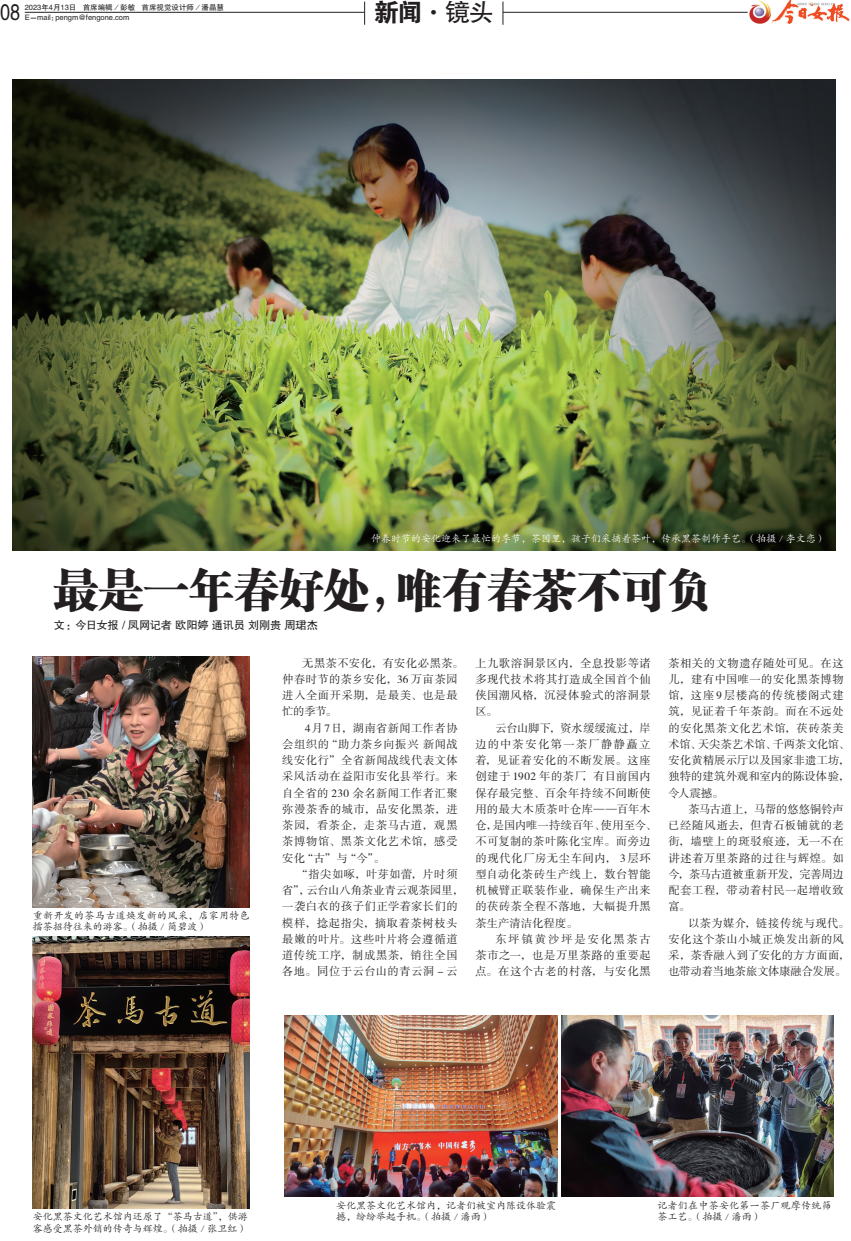
<style>
.page{position:relative;width:851px;height:1241px;background:#fff}
.page>*{position:absolute;margin:0;border:0;box-sizing:border-box;transform-origin:0 0}
.t1{font:45px "FZCSJW GB1 0";color:#231f20}
.t2{font:25px "FZHTJW GB1 0";color:#231f20}
.t3{font:22.62px "FZHTJW GB1 0";color:#231f20;scale:.8 1}
.t4{font:11.25px/16.2px "FZSSJW GB1 0";letter-spacing:.045em;color:#231f20}
.t5{font:11.25px/16.2px "FZSSJW GB1 0";letter-spacing:.025em;color:#231f20}
.t6{font:11.25px "FZHTJW GB1 0";letter-spacing:-.025em;color:#231f20}
.t7{font:10px/11.2px "FZKTJW GB1 0";color:#231f20}
.t8{font:10px "FZKTJW GB1 0";color:#fff}
.t9{font:10px/11.2px "FZKTJW GB1 0";letter-spacing:.035em;color:#231f20}
.t10{font:10px/11.2px "FZKTJW GB1 0";letter-spacing:.025em;color:#231f20}
.t11{font:7.5px/10px "FZHTJW GB1 0";color:#231f20}
.s1{font-family:"FZDHTJW GB1 0"}
.s2{font-family:"FZHTK GBK1 0"}
</style>
<div class="page">
<img style="left:749px;top:0;width:100px;height:23px">
<hr style="left:25px;top:12px;width:722px;height:1px;background:#231f20">
<div style="left:364px;top:2px;width:138px;height:24px;background:#fff"></div>
<svg style="left:364px;top:2px;width:1px;height:23px"></svg>
<svg style="left:502px;top:2px;width:1px;height:23px"></svg>
<img style="left:33px;top:936px;width:217px;height:272px">
<img style="left:33px;top:656px;width:217px;height:251px">
<img style="left:284px;top:1015px;width:273px;height:181px">
<img style="left:561px;top:1015px;width:272px;height:181px">
<img style="left:12px;top:79px;width:823px;height:471px">
<h3 class="t3" style="left:0;top:-1px;width:27px">08</h3>
<p class="t11" style="left:25px;top:3px;width:201px">2023年4月13日 首席编辑／彭敏 首席视觉设计师／潘晶慧<br>E－mail：pengm@fengone.com</p>
<h2 class="t2" style="left:373px;top:-1px;width:121px"><span class="s1">新闻</span>·镜头</h2>
<p class="t8" style="left:371px;top:533px;width:456px">仲春时节的安化迎来了最忙的季节，茶园里，孩子们采摘着茶叶，传承黑茶制作手艺。（拍摄 / 李文恋）</p>
<h1 class="t1" style="left:54px;top:563px;width:659px">最是一年春好处，唯有春茶不可负</h1>
<p class="t6" style="left:54px;top:618px;width:266px">文：今日女报 / 凤网记者 欧阳婷 通讯员 刘刚贵 周<span class="s2">珺</span>杰</p>
<p class="t9" style="left:33px;top:910px;width:219px">重新开发的茶马古道焕发新的风采，店家用特色擂茶招待往来的游客。（拍摄 / 简碧波）</p>
<p class="t4" style="left:282px;top:655px;width:182px;text-indent:20px">无黑茶不安化，有安化必黑茶。仲春时节的茶乡安化，36 万亩茶园进入全面开采期，是最美、也是最忙的季节。</p>
<p class="t4" style="left:282px;top:720px;width:177px;text-align:justify;text-indent:20px">４月７日，湖南省新闻工作者协会组织的“助力茶乡向振兴 新闻战线安化行”全省新闻战线代表文体采风活动在益阳市安化县举行。来自全省的 230 余名新闻工作者汇聚弥漫茶香的城市，品安化黑茶，进茶园，看茶企，走茶马古道，观黑茶博物馆、黑茶文化艺术馆，感受安化“古”与“今”。</p>
<p class="t4" style="left:282px;top:866px;width:182px;text-indent:14px">“指尖如啄，叶芽如蕾，片时须省”，云台山八角茶业青云观茶园里，一袭白衣的孩子们正学着家长们的模样，捻起指尖，摘取着茶树枝头最嫩的叶片。这些叶片将会遵循道道传统工序，制成黑茶，销往全国各地。同位于云台山的青云洞 - 云</p>
<p class="t4" style="left:475px;top:655px;width:177px;text-align:justify">上九歌溶洞景区内，全息投影等诸多现代技术将其打造成全国首个仙侠国潮风格，沉浸体验式的溶洞景区。</p>
<p class="t4" style="left:475px;top:720px;width:182px;text-indent:20px">云台山脚下，资水缓缓流过，岸边的中茶安化第一茶厂静静矗立着，见证着安化的不断发展。这座创建于 1902 年的茶厂，有目前国内保存最完整、百余年持续不间断使用的最大木质茶叶仓库——百年木仓，是国内唯一持续百年、使用至今、不可复制的茶叶陈化宝库。而旁边的现代化厂房无尘车间内，３层环型自动化茶砖生产线上，数台智能机械臂正联装作业，确保生产出来的茯砖茶全程不落地，大幅提升黑茶生产清洁化程度。</p>
<p class="t4" style="left:475px;top:931px;width:177px;text-align:justify;text-indent:20px">东坪镇黄沙坪是安化黑茶古茶市之一，也是万里茶路的重要起点。在这个古老的村落，与安化黑</p>
<p class="t4" style="left:668px;top:655px;width:182px">茶相关的文物遗存随处可见。在这儿，建有中国唯一的安化黑茶博物馆，这座９层楼高的传统楼阁式建筑，见证着千年茶韵。而在不远处的安化黑茶文化艺术馆，茯砖茶美术馆、天尖茶艺术馆、千两茶文化馆、安化黄精展示厅以及国家非遗工坊，独特的建筑外观和室内的陈设体验，令人震撼。</p>
<p class="t4" style="left:668px;top:801px;width:177px;text-align:justify;text-indent:20px">茶马古道上，马帮的悠悠铜铃声已经随风逝去，但青石板铺就的老街，墙壁上的斑驳痕迹，无一不在讲述着万里茶路的过往与辉煌。如今，茶马古道被重新开发，完善周边配套工程，带动着村民一起增收致富。</p>
<p class="t5" style="left:668px;top:915px;width:182px;text-indent:20px">以茶为媒介，链接传统与现代。安化这个茶山小城正焕发出新的风采，茶香融入到了安化的方方面面，也带动着当地茶旅文体康融合发展。</p>
<p class="t7" style="left:33px;top:1211px;width:217px">安化黑茶文化艺术馆内还原了“茶马古道”，供游客感受黑茶外销的传奇与辉煌。（拍摄 / 张卫红）</p>
<p class="t7" style="left:336px;top:1199px;width:221px">安化黑茶文化艺术馆内，记者们被室内陈设体验震撼，纷纷举起手机。（拍摄 / 潘雨）</p>
<p class="t10" style="left:657px;top:1199px;width:176px">记者们在中茶安化第一茶厂观摩传统筛茶工艺。（拍摄 / 潘雨）</p>
</div>
